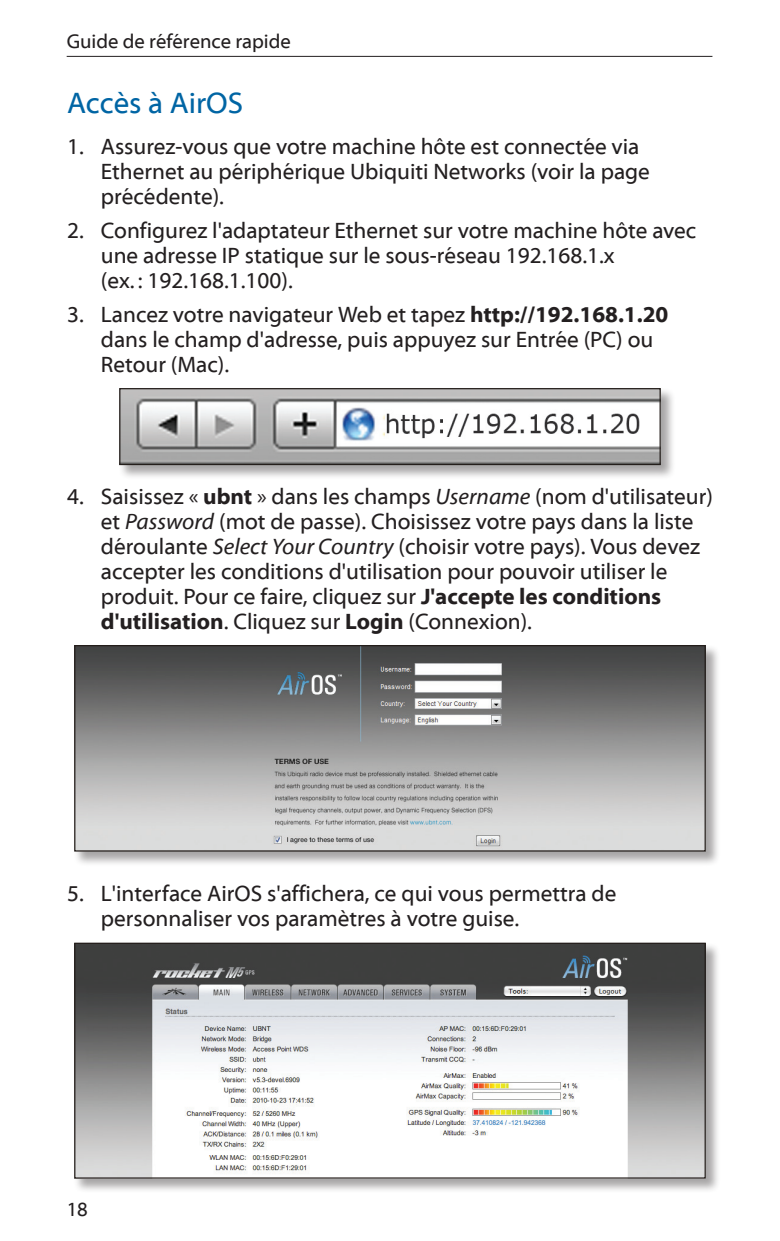
<style>
.page{position:relative;width:780px;height:1241px;background:#fff}
.page>*{position:absolute;margin:0;border:0;box-sizing:border-box;transform-origin:0 0}
.Heading_1{font:30px "Myriad Web Pro";color:#0065a4}
.Numbered_List{font:22.5px/25px "Myriad Web Pro";color:#231f20}
.Header-Footer_Left{font:20px "Myriad Web Pro";color:#231f20}
.Page_Number_Left{font:20px "Myriad Web Pro";color:#231f20}
.s1{font-weight:700}
.s2{font-style:italic}
</style>
<div class="page">
<hr style="left:67px;top:56px;width:645px;height:1px;background:#231f20">
<div style="left:118px;top:387px;width:557px;height:93px;background:#231f20;opacity:.4"></div>
<img style="left:121px;top:390px;width:537px;height:73px">
<div style="left:119px;top:388px;width:541px;height:77px;border:1px solid #241e1b"></div>
<div style="left:73px;top:644px;width:647px;height:222px;background:#231f20;opacity:.4"></div>
<img style="left:76px;top:647px;width:627px;height:202px">
<div style="left:74px;top:645px;width:631px;height:206px;border:1px solid #241e1b"></div>
<div style="left:73px;top:941px;width:647px;height:251px;background:#231f20;opacity:.4"></div>
<img style="left:76px;top:944px;width:627px;height:232px">
<div style="left:74px;top:942px;width:631px;height:236px;border:1px solid #241e1b"></div>
<p class="Header-Footer_Left" style="left:67px;top:31px;width:226px">Guide de référence rapide</p>
<p class="Heading_1" style="left:67px;top:87px;width:178px">Accès à AirOS</p>
<p class="Numbered_List" style="left:101px;top:134px;width:550px;text-indent:-34px">1. Assurez-vous que votre machine hôte est connectée via<br>Ethernet au périphérique Ubiquiti Networks (voir la page précédente).</p>
<p class="Numbered_List" style="left:101px;top:218px;width:597px;text-indent:-34px">2. Configurez l'adaptateur Ethernet sur votre machine hôte avec une adresse IP statique sur le sous-réseau 192.168.1.x<br>(ex. : 192.168.1.100).</p>
<p class="Numbered_List" style="left:101px;top:302px;width:569px;text-indent:-34px">3. Lancez votre navigateur Web et tapez <span class="s1">http://192.168.1.20 </span>dans le champ d'adresse, puis appuyez sur Entrée (PC) ou<br>Retour (Mac).</p>
<p class="Numbered_List" style="left:101px;top:484px;width:613px;text-indent:-34px">4. Saisissez « <span class="s1">ubnt</span> » dans les champs <span class="s2">Username</span> (nom d'utilisateur) et <span class="s2">Password</span> (mot de passe). Choisissez votre pays dans la liste déroulante <span class="s2">Select Your Country</span> (choisir votre pays). Vous devez accepter les conditions d'utilisation pour pouvoir utiliser le produit. Pour ce faire, cliquez sur <span class="s1">J'accepte les conditions d'utilisation</span>. Cliquez sur <span class="s1">Login</span> (Connexion).</p>
<p class="Numbered_List" style="left:101px;top:881px;width:517px;text-indent:-34px">5. L'interface AirOS s'affichera, ce qui vous permettra de personnaliser vos paramètres à votre guise.</p>
<p class="Page_Number_Left" style="left:67px;top:1198px;width:23px">18</p>
</div>
